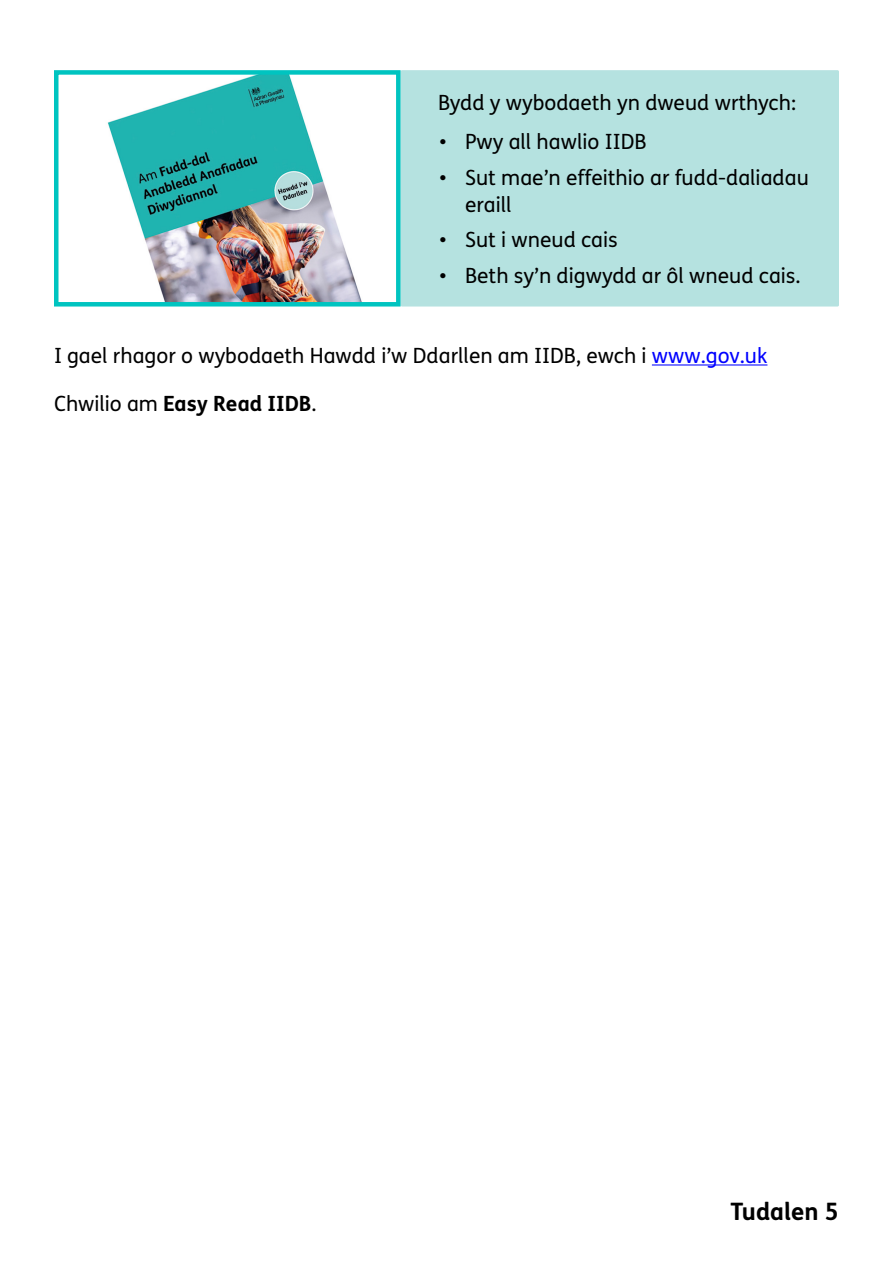
<style>
.page{position:relative;width:893px;height:1263px;background:#fff}
.page>*{position:absolute;margin:0;border:0;box-sizing:border-box;transform-origin:0 0}
.t1{font:700 24px "FS Me";color:#000}
.Bullet{font:21px/27px "FS Me";color:#000}
.Hyperlink{font:21px "FS Me";color:#000}
.BulletSentence{font:21px "FS Me";color:#000}
.Paragraph{font:700 21px "FS Me";color:#000}
.s1{color:#00f}
.s2{font-weight:400}
</style>
<div class="page">
<div style="left:401px;top:70px;width:438px;height:236px;background:#b5e2e0"></div>
<img style="left:107px;top:75px;width:255px;height:226px">
<div style="left:54px;top:70px;width:347px;height:236px;border:4px solid #00c4c0"></div>
<hr style="left:652px;top:364px;width:115px;height:1px;background:#00f">
<p class="BulletSentence" style="left:438px;top:88px;width:359px">Bydd y wybodaeth yn dweud wrthych:</p>
<p class="Bullet" style="left:440px;top:128px;width:208px">• Pwy all hawlio IIDB</p>
<p class="Bullet" style="left:465px;top:164px;width:345px;text-indent:-26px">• Sut mae’n effeithio ar fudd-daliadau eraill</p>
<p class="Bullet" style="left:440px;top:226px;width:180px">• Sut i wneud cais</p>
<p class="Bullet" style="left:440px;top:262px;width:362px">• Beth sy’n digwydd ar ôl wneud cais.</p>
<p class="Hyperlink" style="left:54px;top:341px;width:715px">I gael rhagor o wybodaeth Hawdd i’w Ddarllen am IIDB, ewch i <span class="s1">www.gov.uk</span></p>
<p class="Paragraph" style="left:54px;top:387px;width:264px"><span class="s2">Chwilio am</span> Easy Read IIDB<span class="s2">.</span></p>
<p class="t1" style="left:730px;top:1193px;width:110px">Tudalen 5</p>
</div>
